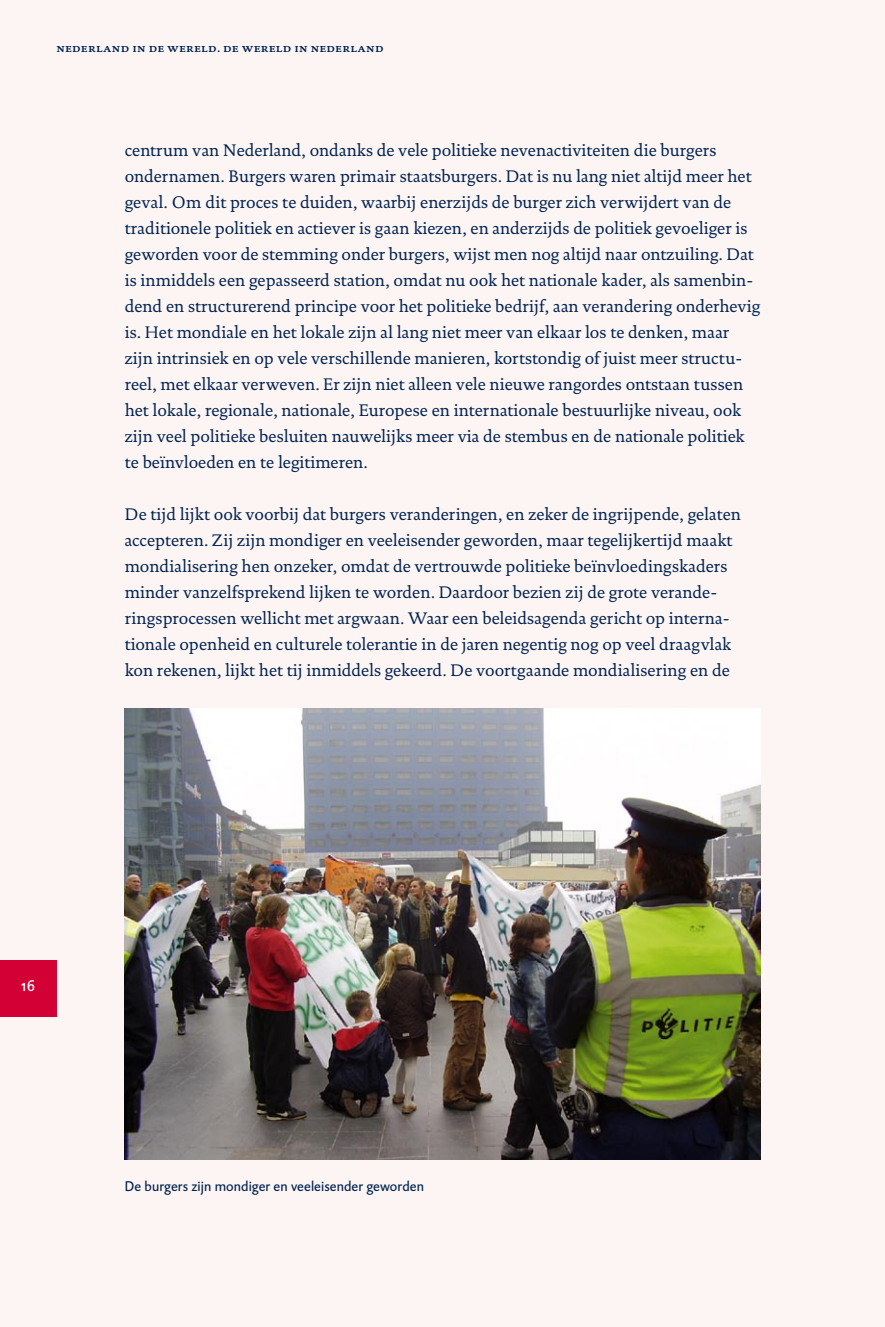
<style>
.page{position:relative;width:885px;height:1327px;background:#fff}
.page>*{position:absolute;margin:0;border:0;box-sizing:border-box;transform-origin:0 0}
.t1{font:17px/26px "DTL Documenta ST";color:#00224e}
.t2{font:17px "DTL Caspari ST";color:#fff}
.t3{font:14.4px "DTL Caspari ST";letter-spacing:.005em;color:#00224e}
.t4{font:700 11px "DTL Documenta T Caps";letter-spacing:.08em;color:#00224e}
</style>
<div class="page">
<div style="left:0;top:0;width:884px;height:1327px;background:#fdf5f4"></div>
<div style="left:0;top:960px;width:57px;height:57px;background:#d20035"></div>
<hr style="left:884px;top:0;width:1px;height:1327px;background:#fdf5f4">
<img style="left:125px;top:709px;width:635px;height:450px">
<p class="t4" style="left:57px;top:42px;width:328px">nederland in de wereld. de wereld in nederland</p>
<p class="t1" style="left:125px;top:137px;width:637px">centrum van Nederland, ondanks de vele politieke nevenactiviteiten die burgers ondernamen. Burgers waren primair staatsburgers. Dat is nu lang niet altijd meer het geval. Om dit proces te duiden, waarbij enerzijds de burger zich verwijdert van de traditionele politiek en actiever is gaan kiezen, en anderzijds de politiek gevoeliger is geworden voor de stemming onder burgers, wijst men nog altijd naar ontzuiling. Dat is inmiddels een gepasseerd station, omdat nu ook het nationale kader, als samenbin&shy;dend en structurerend principe voor het politieke bedrijf, aan verandering onderhevig is. Het mondiale en het lokale zijn al lang niet meer van elkaar los te denken, maar zijn intrinsiek en op vele verschillende manieren, kortstondig of juist meer structu&shy;reel, met elkaar verweven. Er zijn niet alleen vele nieuwe rangordes ontstaan tussen het lokale, regionale, nationale, Europese en internationale bestuurlijke niveau, ook zijn veel politieke besluiten nauwelijks meer via de stembus en de nationale politiek te beïnvloeden en te legitimeren.</p>
<p class="t1" style="left:125px;top:501px;width:617px">De tijd lijkt ook voorbij dat burgers veranderingen, en zeker de ingrijpende, gelaten accepteren. Zij zijn mondiger en veeleisender geworden, maar tegelijkertijd maakt mondialisering hen onzeker, omdat de vertrouwde politieke beïnvloedingskaders minder vanzelfsprekend lijken te worden. Daardoor bezien zij de grote verande&shy;ringsprocessen wellicht met argwaan. Waar een beleidsagenda gericht op interna&shy;tionale openheid en culturele tolerantie in de jaren negentig nog op veel draagvlak kon rekenen, lijkt het tij inmiddels gekeerd. De voortgaande mondialisering en de</p>
<p class="t2" style="left:21px;top:975px;width:14px">16</p>
<p class="t3" style="left:125px;top:1177px;width:301px">De burgers zijn mondiger en veeleisender geworden</p>
</div>
